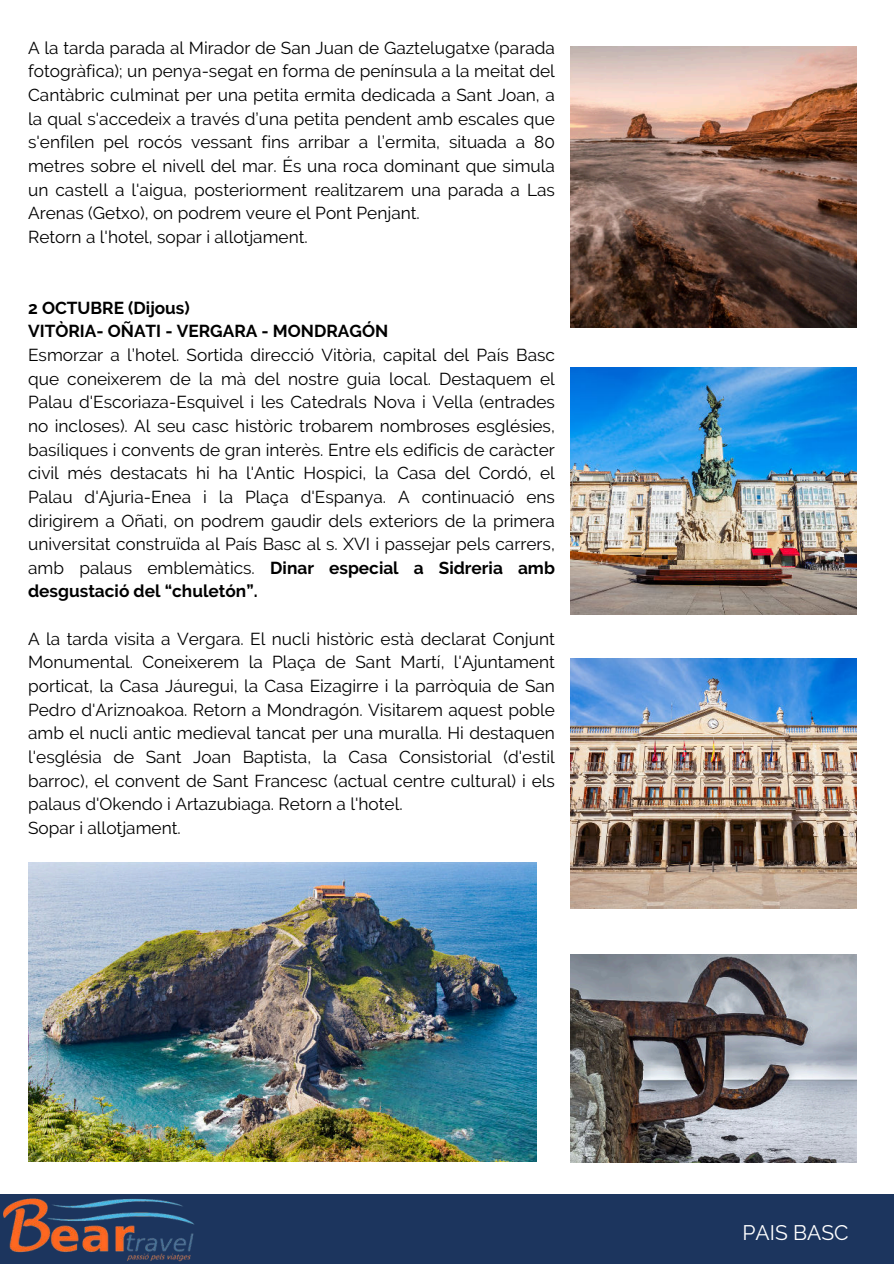
<style>
.page{position:relative;width:894px;height:1264px;background:#fff}
.page>*{position:absolute;margin:0;border:0;box-sizing:border-box;transform-origin:0 0}
.t1{font:21px "Raleway";color:#fff}
.t2{font:17.25px/23.7px "Raleway";color:#000}
.t3{font:700 17.25px/23.7px "Raleway";color:#000}
.s1{font-weight:700}
</style>
<div class="page">
<div style="left:0;top:1193px;width:893px;height:70px;background:#1c355e"></div>
<img style="left:570px;top:658px;width:286px;height:250px">
<img style="left:570px;top:367px;width:286px;height:247px">
<img style="left:28px;top:862px;width:508px;height:299px">
<img style="left:570px;top:47px;width:286px;height:280px">
<img style="left:570px;top:954px;width:286px;height:208px">
<img style="left:0;top:1193px;width:201px;height:69px">
<p class="t2" style="left:28px;top:36px;width:528px">A la tarda parada al Mirador de San Juan de Gaztelugatxe (parada fotogràfica); un penya-segat en forma de península a la meitat del Cantàbric culminat per una petita ermita dedicada a Sant Joan, a la qual s'accedeix a través d’una petita pendent amb escales que s'enfilen pel rocós vessant fins arribar a l’ermita, situada a 80 metres sobre el nivell del mar. És una roca dominant que simula un castell a l'aigua, posteriorment realitzarem una parada a Las Arenas (Getxo), on podrem veure el Pont Penjant.<br>Retorn a l'hotel, sopar i allotjament.</p>
<p class="t3" style="left:28px;top:296px;width:361px">2 OCTUBRE (Dijous)<br>VITÒRIA- OÑATI - VERGARA - MONDRAGÓN</p>
<p class="t2" style="left:28px;top:343px;width:528px;text-align:justify">Esmorzar a l’hotel. Sortida direcció Vitòria, capital del País Basc que coneixerem de la mà del nostre guia local. Destaquem el Palau d'Escoriaza-Esquivel i les Catedrals Nova i Vella (entrades no incloses). Al seu casc històric trobarem nombroses esglésies, basíliques i convents de gran interès. Entre els edificis de caràcter civil més destacats hi ha l'Antic Hospici, la Casa del Cordó, el Palau d'Ajuria-Enea i la Plaça d'Espanya. A continuació ens dirigirem a Oñati, on podrem gaudir dels exteriors de la primera universitat construïda al País Basc al s. XVI i passejar pels carrers, amb palaus emblemàtics. <span class="s1">Dinar especial a Sidreria amb desgustació del “chuletón”.</span></p>
<p class="t2" style="left:28px;top:626px;width:528px">A la tarda visita a Vergara. El nucli històric està declarat Conjunt Monumental. Coneixerem la Plaça de Sant Martí, l'Ajuntament porticat, la Casa Jáuregui, la Casa Eizagirre i la parròquia de San Pedro d'Ariznoakoa. Retorn a Mondragón. Visitarem aquest poble amb el nucli antic medieval tancat per una muralla. Hi destaquen l'església de Sant Joan Baptista, la Casa Consistorial (d'estil barroc), el convent de Sant Francesc (actual centre cultural) i els palaus d'Okendo i Artazubiaga. Retorn a l'hotel.<br>Sopar i allotjament.</p>
<p class="t1" style="left:742px;top:1220px;width:107px">PAIS BASC</p>
</div>
